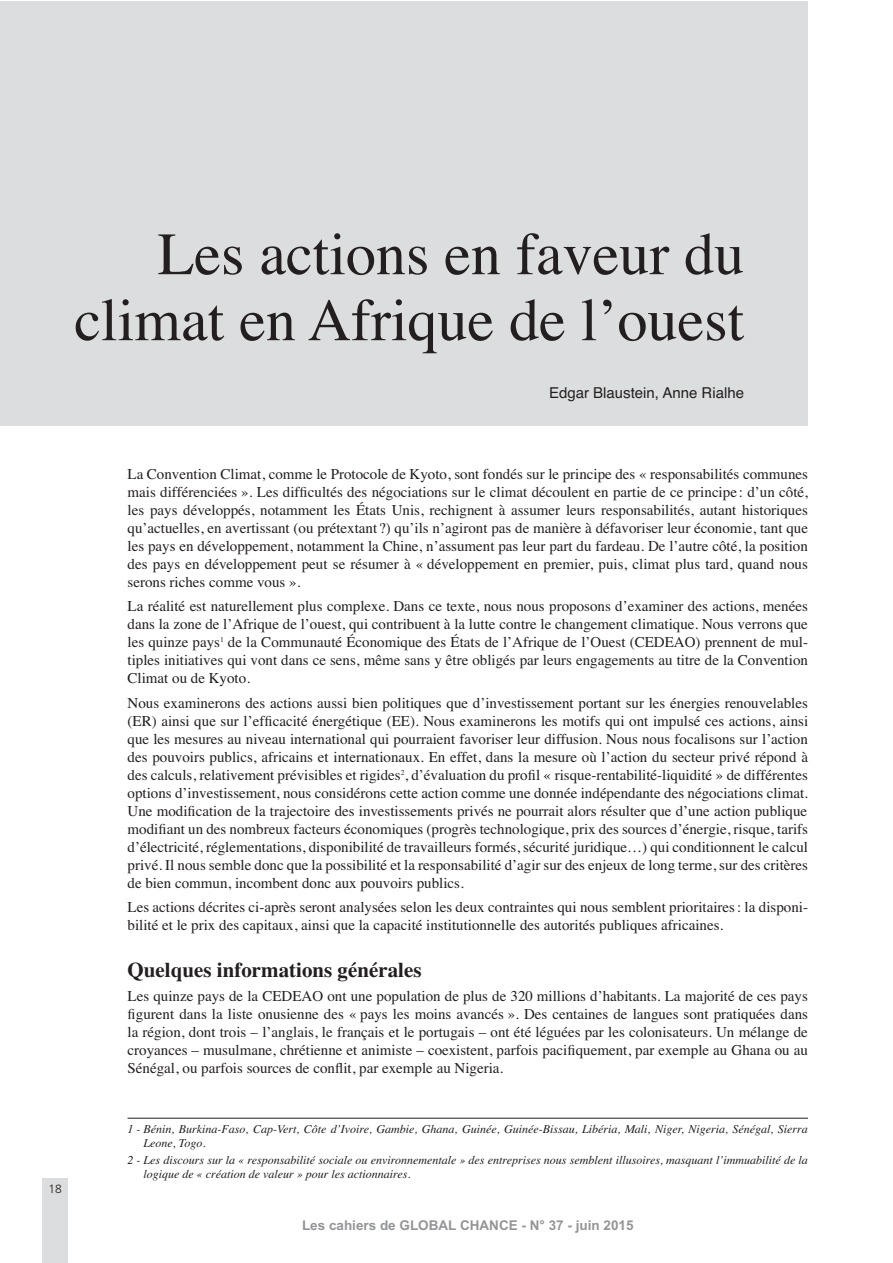
<style>
.page{position:relative;width:893px;height:1263px;background:#fff}
.page>*{position:absolute;margin:0;border:0;box-sizing:border-box;transform-origin:0 0}
.t1{font:60px/66px "Times";color:#231f20;text-align:right}
.t2{font:700 21px "Times";color:#231f20}
.t3{font:15px/18px "Times";color:#231f20;text-align:justify}
.t4{font:15px "Helvetica";color:#231f20}
.t5{font:700 13.5px "Arial";color:#939598}
.t6{font:italic 12px/14.4px "Times";color:#231f20}
.t7{font:300 12px "Frutiger";color:#231f20}
</style>
<div class="page">
<div style="left:43px;top:1178px;width:25px;height:85px;background:#dcddde"></div>
<div style="left:0;top:1px;width:808px;height:424px;background:#dcddde"></div>
<hr style="left:128px;top:1118px;width:680px;height:1px;background:#231f20">
<h1 class="t1" style="left:74px;top:216px;width:671px">Les actions en faveur du climat en Afrique de l’ouest</h1>
<p class="t4" style="left:549px;top:381px;width:197px">Edgar Blaustein, Anne Rialhe</p>
<p class="t7" style="left:49px;top:1182px;width:15px">18</p>
<p class="t3" style="left:128px;top:464px;width:682px">La Convention Climat, comme le Protocole de Kyoto, sont fondés sur le principe des « responsabilités communes mais différenciées ». Les difficultés des négociations sur le climat découlent en partie de ce principe : d’un côté, les pays développés, notamment les États Unis, rechignent à assumer leurs responsabilités, autant historiques qu’actuelles, en avertissant (ou prétextant ?) qu’ils n’agiront pas de manière à défavoriser leur économie, tant que les pays en développement, notamment la Chine, n’assument pas leur part du fardeau. De l’autre côté, la position des pays en développement peut se résumer à « développement en premier, puis, climat plus tard, quand nous serons riches comme vous ».</p>
<p class="t3" style="left:128px;top:596px;width:682px">La réalité est naturellement plus complexe. Dans ce texte, nous nous proposons d’examiner des actions, menées dans la zone de l’Afrique de l’ouest, qui contribuent à la lutte contre le changement climatique. Nous verrons que les quinze pays<sup>1</sup> de la Communauté Économique des États de l’Afrique de l’Ouest (CEDEAO) prennent de mul&shy;tiples initiatives qui vont dans ce sens, même sans y être obligés par leurs engagements au titre de la Convention Climat ou de Kyoto.</p>
<p class="t3" style="left:128px;top:692px;width:682px">Nous examinerons des actions aussi bien politiques que d’investissement portant sur les énergies renouvelables (ER) ainsi que sur l’efficacité énergétique (EE). Nous examinerons les motifs qui ont impulsé ces actions, ainsi que les mesures au niveau international qui pourraient favoriser leur diffusion. Nous nous focalisons sur l’action des pouvoirs publics, africains et internationaux. En effet, dans la mesure où l’action du secteur privé répond à des calculs, relativement prévisibles et rigides<sup>2</sup>, d’évaluation du profil « risque-rentabilité-liquidité » de différentes options d’investissement, nous considérons cette action comme une donnée indépendante des négociations climat.<br>Une modification de la trajectoire des investissements privés ne pourrait alors résulter que d’une action publique modifiant un des nombreux facteurs économiques (progrès technologique, prix des sources d’énergie, risque, tarifs d’électricité, réglementations, disponibilité de travailleurs formés, sécurité juridique…) qui conditionnent le calcul privé. Il nous semble donc que la possibilité et la responsabilité d’agir sur des enjeux de long terme, sur des critères de bien commun, incombent donc aux pouvoirs publics.</p>
<p class="t3" style="left:128px;top:897px;width:682px">Les actions décrites ci-après seront analysées selon les deux contraintes qui nous semblent prioritaires : la disponi&shy;bilité et le prix des capitaux, ainsi que la capacité institutionnelle des autorités publiques africaines.</p>
<h2 class="t2" style="left:128px;top:949px;width:295px">Quelques informations générales</h2>
<p class="t3" style="left:128px;top:986px;width:682px">Les quinze pays de la CEDEAO ont une population de plus de 320 millions d’habitants. La majorité de ces pays figurent dans la liste onusienne des « pays les moins avancés ». Des centaines de langues sont pratiquées dans la région, dont trois – l’anglais, le français et le portugais – ont été léguées par les colonisateurs. Un mélange de croyances – musulmane, chrétienne et animiste – coexistent, parfois pacifiquement, par exemple au Ghana ou au Sénégal, ou parfois sources de conflit, par exemple au Nigeria.</p>
<p class="t6" style="left:144px;top:1121px;width:666px;text-indent:-16px">1 - Bénin, Burkina-Faso, Cap-Vert, Côte d’Ivoire, Gambie, Ghana, Guinée, Guinée-Bissau, Libéria, Mali, Niger, Nigeria, Sénégal, Sierra<br>Leone, Togo.</p>
<p class="t6" style="left:144px;top:1151px;width:666px;text-indent:-16px">2 - Les discours sur la « responsabilité sociale ou environnementale » des entreprises nous semblent illusoires, masquant l’immuabilité de la logique de « création de valeur » pour les actionnaires.</p>
<p class="t5" style="left:302px;top:1217px;width:333px">Les cahiers de GLOBAL CHANCE - N° 37 - juin 2015</p>
</div>
